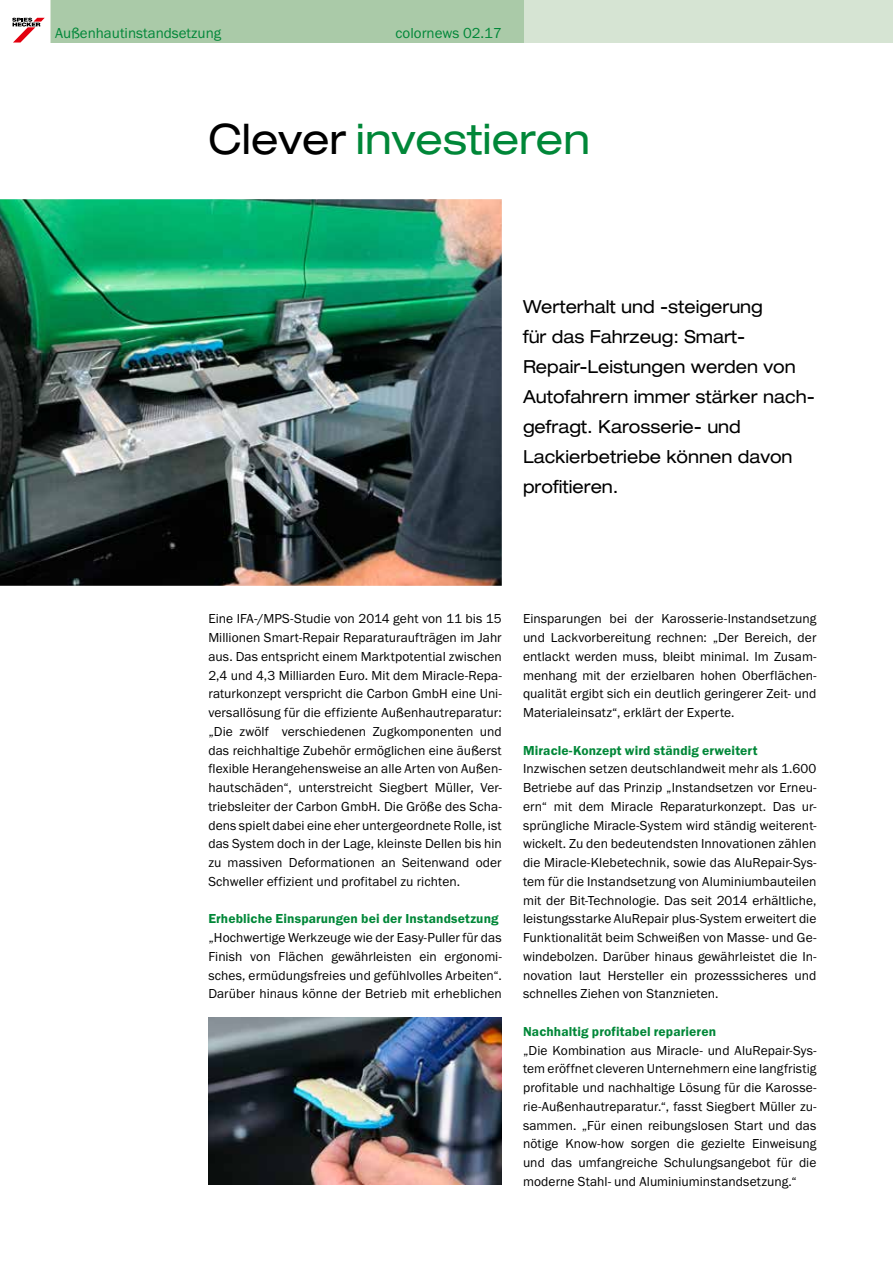
<style>
.page{position:relative;width:893px;height:1263px;background:#fff}
.page>*{position:absolute;margin:0;border:0;box-sizing:border-box;transform-origin:0 0}
.t1{font:expanded 42px "Helvetica Neue LT Std";color:#008738}
.t2{font:expanded 18px/30px "Helvetica Neue LT Std";color:#000;scale:.94 1}
.t3{font:15px "Franklin Goth EF";color:#008738}
.t4{font:13.5px/18.8px "Franklin Goth EF";letter-spacing:.005em;color:#000;text-align:justify}
.t5{font:600 13.5px "Franklin Goth EF";letter-spacing:.01em;color:#008738}
.s1{color:#000}
</style>
<div class="page">
<div style="left:51px;top:0;width:842px;height:43px;background:#d6e4d3"></div>
<div style="left:51px;top:0;width:472px;height:43px;background:#aacaa8"></div>
<svg style="left:12px;top:18px;width:33px;height:25px"></svg>
<img style="left:0;top:199px;width:502px;height:387px">
<img style="left:208px;top:1017px;width:294px;height:168px">
<p class="t3" style="left:55px;top:25px;width:167px">Außenhautinstandsetzung</p>
<p class="t3" style="left:396px;top:25px;width:108px">colornews 02.17</p>
<h1 class="t1" style="left:208px;top:114px;width:383px"><span class="s1">clever</span> investieren</h1>
<h2 class="t2" style="left:523px;top:291px;width:312px">werterhalt und -steigerung<br>für das fahrzeug: Smart&shy;repair-leistungen werden von<br>Autofahrern immer stärker nach&shy;gefragt. karosserie- und lackierbetriebe können davon profitieren.</h2>
<p class="t4" style="left:208px;top:610px;width:295px">Eine IFA-/MPS-Studie von 2014 geht von 11 bis 15<br>Millionen Smart-Repair Reparaturaufträgen im Jahr aus. Das entspricht einem Marktpotential zwischen 2,4 und 4,3 Milliarden Euro. Mit dem Miracle-Repa&shy;raturkonzept verspricht die Carbon GmbH eine Uni&shy;versallösung für die effiziente Außenhautreparatur: „Die zwölf verschiedenen Zugkomponenten und das reichhaltige Zubehör ermöglichen eine äußerst flexible Herangehensweise an alle Arten von Außen&shy;hautschäden“, unterstreicht Siegbert Müller, Ver&shy;triebsleiter der Carbon GmbH. Die Größe des Scha&shy;dens spielt dabei eine eher untergeordnete Rolle, ist das System doch in der Lage, kleinste Dellen bis hin zu massiven Deformationen an Seitenwand oder Schweller effizient und profitabel zu richten.</p>
<p class="t5" style="left:208px;top:911px;width:292px">Erhebliche Einsparungen bei der Instandsetzung</p>
<p class="t4" style="left:208px;top:928px;width:295px">„Hochwertige Werkzeuge wie der Easy-Puller für das Finish von Flächen gewährleisten ein ergonomi&shy;sches, ermüdungsfreies und gefühlvolles Arbeiten“.<br>Darüber hinaus könne der Betrieb mit erheblichen</p>
<p class="t4" style="left:523px;top:610px;width:295px">Einsparungen bei der Karosserie-Instandsetzung und Lackvorbereitung rechnen: „Der Bereich, der entlackt werden muss, bleibt minimal. Im Zusam&shy;menhang mit der erzielbaren hohen Oberflächen&shy;qualität ergibt sich ein deutlich geringerer Zeit- und Materialeinsatz“, erklärt der Experte.</p>
<p class="t5" style="left:523px;top:742px;width:236px">Miracle-Konzept wird ständig erweitert</p>
<p class="t4" style="left:523px;top:760px;width:295px">Inzwischen setzen deutschlandweit mehr als 1.600<br>Betriebe auf das Prinzip „Instandsetzen vor Erneu&shy;ern“ mit dem Miracle Reparaturkonzept. Das ur&shy;sprüngliche Miracle-System wird ständig weiterent&shy;wickelt. Zu den bedeutendsten Innovationen zählen die Miracle-Klebetechnik, sowie das AluRepair-Sys&shy;tem für die Instandsetzung von Aluminiumbauteilen mit der Bit-Technologie. Das seit 2014 erhältliche, leistungsstarke AluRepair plus-System erweitert die Funktionalität beim Schweißen von Masse- und Ge&shy;windebolzen. Darüber hinaus gewährleistet die In&shy;novation laut Hersteller ein prozesssicheres und schnelles Ziehen von Stanznieten.</p>
<p class="t5" style="left:523px;top:1024px;width:195px">Nachhaltig profitabel reparieren</p>
<p class="t4" style="left:523px;top:1041px;width:295px">„Die Kombination aus Miracle- und AluRepair-Sys&shy;tem eröffnet cleveren Unternehmern eine langfristig profitable und nachhaltige Lösung für die Karosse&shy;rie-Außenhautreparatur.“, fasst Siegbert Müller zu&shy;sammen. „Für einen reibungslosen Start und das nötige Know-how sorgen die gezielte Einweisung und das umfangreiche Schulungsangebot für die moderne Stahl- und Aluminiuminstandsetzung.“</p>
</div>
